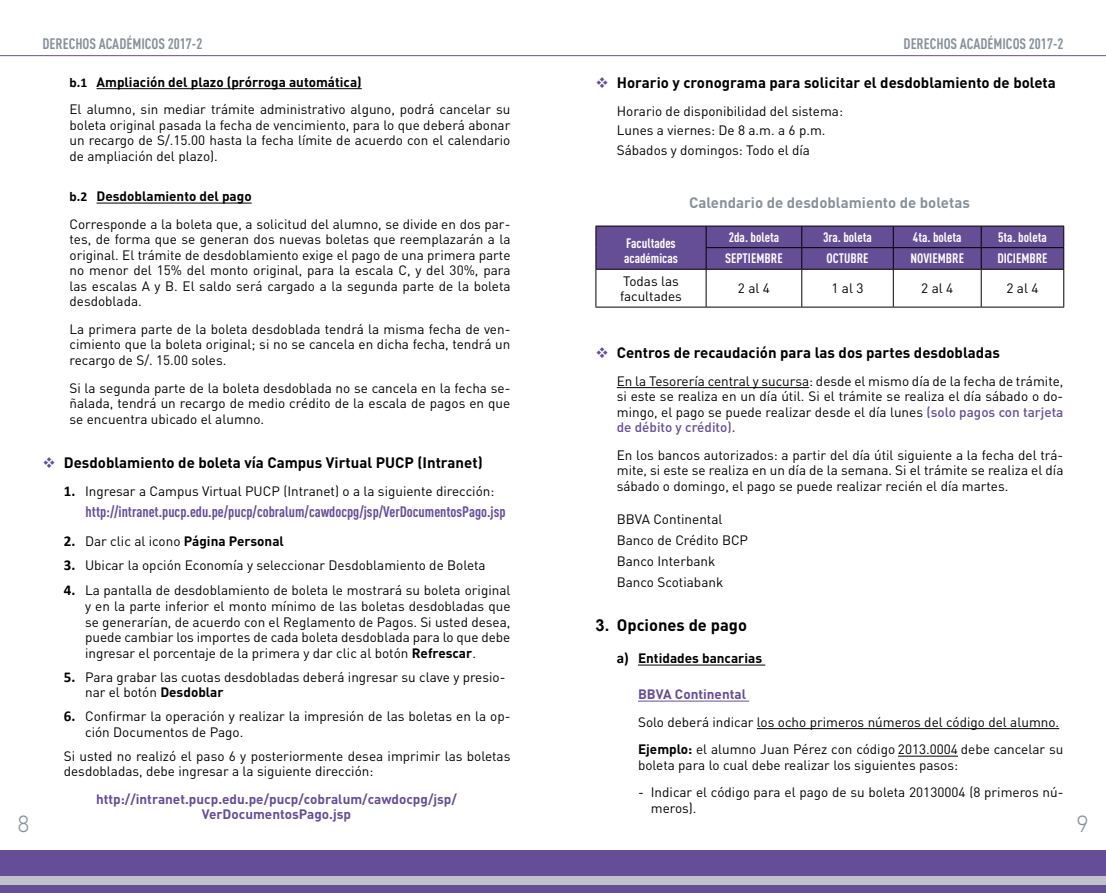
<style>
.page{position:relative;width:1106px;height:893px;background:#fff}
.page>*{position:absolute;margin:0;border:0;box-sizing:border-box;transform-origin:0 0}
.t1{font:300 24px "DIN Next LT Pro";color:#87919a}
.t2{font:700 16.5px "DIN Pro";color:#000}
.t3{font:700 15px "DIN Pro";color:#000}
.t4{font:700 condensed 15px "DIN Pro";color:#664e97}
.t5{font:700 condensed 15px "DIN Pro";color:#87919a}
.t6{font:700 15px "DIN Pro";color:#87919a}
.t7{font:13.5px/15.5px "DIN Pro";color:#000}
.t8{font:700 condensed 13.5px/15.6px "DIN Pro";color:#fff}
.t9{font:700 13.5px/15.5px "DIN Pro";color:#664e97;text-align:center}
.t10{font:700 13.5px "DIN Pro";color:#000}
.s1{font-family:"Calibri";font-weight:700}
.s2{font-weight:700}
.s3{color:#664e97}
.s4{font-family:"Calibri";font-weight:700;font-size:15px}
.s5{font-weight:500;color:#664e97}
.s6{font-family:"Arial"}
.s7{font-family:"Calibri";font-size:15px}
</style>
<div class="page">
<div style="left:0;top:850px;width:1106px;height:43px;background:#664e97"></div>
<div style="left:0;top:876px;width:1106px;height:8px;background:#c0c1c9"></div>
<hr style="left:0;top:55px;width:1106px;height:1px;background:#664e97">
<hr style="left:97px;top:88px;width:265px;height:1px;background:#000">
<hr style="left:97px;top:203px;width:155px;height:1px;background:#000">
<hr style="left:617px;top:387px;width:192px;height:1px;background:#000">
<hr style="left:638px;top:665px;width:127px;height:1px;background:#000">
<hr style="left:638px;top:701px;width:111px;height:1px;background:#664e97">
<hr style="left:757px;top:728px;width:302px;height:1px;background:#000">
<hr style="left:898px;top:756px;width:60px;height:1px;background:#000">
<svg style="left:595px;top:226px;width:469px;height:43px;background:#614a8f"></svg>
<hr style="left:595px;top:269px;width:111px;height:1px;background:#000">
<hr style="left:595px;top:270px;width:1px;height:37px;background:#000">
<hr style="left:706px;top:269px;width:95px;height:1px;background:#000">
<hr style="left:705px;top:270px;width:1px;height:37px;background:#000">
<hr style="left:801px;top:269px;width:92px;height:1px;background:#000">
<hr style="left:801px;top:270px;width:1px;height:37px;background:#000">
<hr style="left:893px;top:269px;width:88px;height:1px;background:#000">
<hr style="left:893px;top:270px;width:1px;height:37px;background:#000">
<hr style="left:981px;top:269px;width:83px;height:1px;background:#000">
<hr style="left:980px;top:270px;width:1px;height:37px;background:#000">
<hr style="left:1063px;top:270px;width:1px;height:37px;background:#000">
<hr style="left:595px;top:307px;width:111px;height:1px;background:#000">
<hr style="left:706px;top:307px;width:95px;height:1px;background:#000">
<hr style="left:801px;top:307px;width:92px;height:1px;background:#000">
<hr style="left:893px;top:307px;width:88px;height:1px;background:#000">
<hr style="left:981px;top:307px;width:83px;height:1px;background:#000">
<p class="t5" style="left:43px;top:32px;width:161px">DERECHOS ACADÉMICOS 2017-2</p>
<p class="t5" style="left:903px;top:32px;width:161px">DERECHOS ACADÉMICOS 2017-2</p>
<p class="t7" style="left:70px;top:68px;width:442px;line-height:27.6px"><span class="s1">b.1</span> <span class="s2">Ampliación del plazo (prórroga automática)<br></span>El alumno, sin mediar trámite administrativo alguno, podrá cancelar su</p>
<p class="t7" style="left:70px;top:117px;width:442px;text-align:justify">boleta original pasada la fecha de vencimiento, para lo que deberá abonar un recargo de S/.15.00 hasta la fecha límite de acuerdo con el calendario de ampliación del plazo).</p>
<p class="t7" style="left:70px;top:182px;width:442px;line-height:27.6px"><span class="s1">b.2</span> <span class="s2">Desdoblamiento del pago<br></span>Corresponde a la boleta que, a solicitud del alumno, se divide en dos par-</p>
<p class="t7" style="left:70px;top:231px;width:442px;text-align:justify">tes, de forma que se generan dos nuevas boletas que reemplazarán a la original. El trámite de desdoblamiento exige el pago de una primera parte no menor del 15% del monto original, para la escala C, y del 30%, para las escalas A y B. El saldo será cargado a la segunda parte de la boleta desdoblada.</p>
<p class="t7" style="left:70px;top:321px;width:442px;text-align:justify">La primera parte de la boleta desdoblada tendrá la misma fecha de ven&shy;cimiento que la boleta original; si no se cancela en dicha fecha, tendrá un recargo de S/. 15.00 soles.</p>
<p class="t7" style="left:70px;top:379px;width:442px;text-align:justify">Si la segunda parte de la boleta desdoblada no se cancela en la fecha se&shy;ñalada, tendrá un recargo de medio crédito de la escala de pagos en que se encuentra ubicado el alumno.</p>
<p class="t3" style="left:43px;top:453px;width:442px"><span class="s3">❖</span> Desdoblamiento de boleta vía Campus Virtual PUCP (Intranet)</p>
<p class="t7" style="left:64px;top:483px;width:432px"><span class="s4">1.</span> Ingresar a Campus Virtual PUCP (Intranet) o a la siguiente dirección:</p>
<p class="t4" style="left:86px;top:501px;width:421px">http://intranet.pucp.edu.pe/pucp/cobralum/cawdocpg/jsp/VerDocumentosPago.jsp</p>
<p class="t7" style="left:64px;top:532px;width:222px"><span class="s4">2.</span> Dar clic al icono <span class="s2">Página Personal</span></p>
<p class="t7" style="left:64px;top:556px;width:423px"><span class="s4">3.</span> Ubicar la opción Economía y seleccionar Desdoblamiento de Boleta</p>
<p class="t7" style="left:85px;top:582px;width:427px;text-align:justify;text-indent:-21px"><span class="s4">4.</span> La pantalla de desdoblamiento de boleta le mostrará su boleta original y en la parte inferior el monto mínimo de las boletas desdobladas que se generarían, de acuerdo con el Reglamento de Pagos. Si usted desea, puede cambiar los importes de cada boleta desdoblada para lo que debe ingresar el porcentaje de la primera y dar clic al botón <span class="s2">Refrescar</span>.</p>
<p class="t7" style="left:85px;top:668px;width:422px;text-indent:-21px"><span class="s4">5.</span> Para grabar las cuotas desdobladas deberá ingresar su clave y presio&shy;nar el botón <span class="s2">Desdoblar</span></p>
<p class="t7" style="left:85px;top:708px;width:427px;text-indent:-21px"><span class="s4">6.</span> Confirmar la operación y realizar la impresión de las boletas en la op&shy;ción Documentos de Pago.</p>
<p class="t7" style="left:64px;top:747px;width:448px">Si usted no realizó el paso 6 y posteriormente desea imprimir las boletas desdobladas, debe ingresar a la siguiente dirección:</p>
<p class="t9" style="left:96px;top:791px;width:362px">http://intranet.pucp.edu.pe/pucp/cobralum/cawdocpg/jsp/<br>VerDocumentosPago.jsp</p>
<p class="t3" style="left:595px;top:72px;width:462px"><span class="s3">❖</span> Horario y cronograma para solicitar el desdoblamiento de boleta</p>
<p class="t7" style="left:617px;top:100px;width:228px;line-height:19.8px">Horario de disponibilidad del sistema:<br>Lunes a viernes: De 8 a.m. a 6 p.m.<br>Sábados y domingos: Todo el día</p>
<p class="t6" style="left:689px;top:192px;width:282px">Calendario de desdoblamiento de boletas</p>
<p class="t8" style="left:624px;top:234px;width:55px">Facultades académicas</p>
<p class="t8" style="left:728px;top:228px;width:52px">2da. boleta</p>
<p class="t8" style="left:823px;top:228px;width:50px">3ra. boleta</p>
<p class="t8" style="left:913px;top:228px;width:50px">4ta. boleta</p>
<p class="t8" style="left:998px;top:228px;width:50px">5ta. boleta</p>
<p class="t8" style="left:725px;top:249px;width:59px">SEPTIEMBRE</p>
<p class="t8" style="left:826px;top:249px;width:44px">OCTUBRE</p>
<p class="t8" style="left:910px;top:249px;width:55px">NOVIEMBRE</p>
<p class="t8" style="left:997px;top:249px;width:52px">DICIEMBRE</p>
<p class="t7" style="left:620px;top:272px;width:63px">Todas las facultades</p>
<p class="t7" style="left:738px;top:280px;width:33px">2 al 4</p>
<p class="t7" style="left:831px;top:280px;width:33px">1 al 3</p>
<p class="t7" style="left:921px;top:280px;width:33px">2 al 4</p>
<p class="t7" style="left:1006px;top:280px;width:33px">2 al 4</p>
<p class="t3" style="left:595px;top:343px;width:406px"><span class="s3">❖</span> Centros de recaudación para las dos partes desdobladas</p>
<p class="t7" style="left:617px;top:373px;width:448px;text-align:justify">En la Tesorería central y sucursa: desde el mismo día de la fecha de trámite, si este se realiza en un día útil. Si el trámite se realiza el día sábado o do&shy;mingo, el pago se puede realizar desde el día lunes <span class="s5">(solo pagos con tarjeta de débito y crédito).</span></p>
<p class="t7" style="left:617px;top:447px;width:448px;text-align:justify">En los bancos autorizados: a partir del día útil siguiente a la fecha del trá&shy;mite, si este se realiza en un día de la semana. Si el trámite se realiza el día sábado o domingo, el pago se puede realizar recién el día martes.</p>
<p class="t7" style="left:617px;top:508px;width:133px;line-height:21px">BBVA Continental<br>Banco de Crédito BCP<br>Banco Interbank<br>Banco Scotiabank</p>
<p class="t2" style="left:595px;top:614px;width:153px"><span class="s6">3.</span> Opciones de pago</p>
<p class="t10" style="left:617px;top:649px;width:147px"><span class="s7">a)</span> Entidades bancarias</p>
<p class="t9" style="left:638px;top:686px;width:109px">BBVA Continental</p>
<p class="t7" style="left:638px;top:708px;width:427px;line-height:27.6px">Solo deberá indicar los ocho primeros números del código del alumno.<br><span class="s2">Ejemplo:</span> el alumno Juan Pérez con código 2013.0004 debe cancelar su</p>
<p class="t7" style="left:638px;top:757px;width:321px">boleta para lo cual debe realizar los siguientes pasos:</p>
<p class="t7" style="left:651px;top:784px;width:414px;text-indent:-13px">- Indicar el código para el pago de su boleta 20130004 (8 primeros nú&shy;meros).</p>
<h1 class="t1" style="left:17px;top:810px;width:14px">8</h1>
<h1 class="t1" style="left:1076px;top:810px;width:14px">9</h1>
</div>
